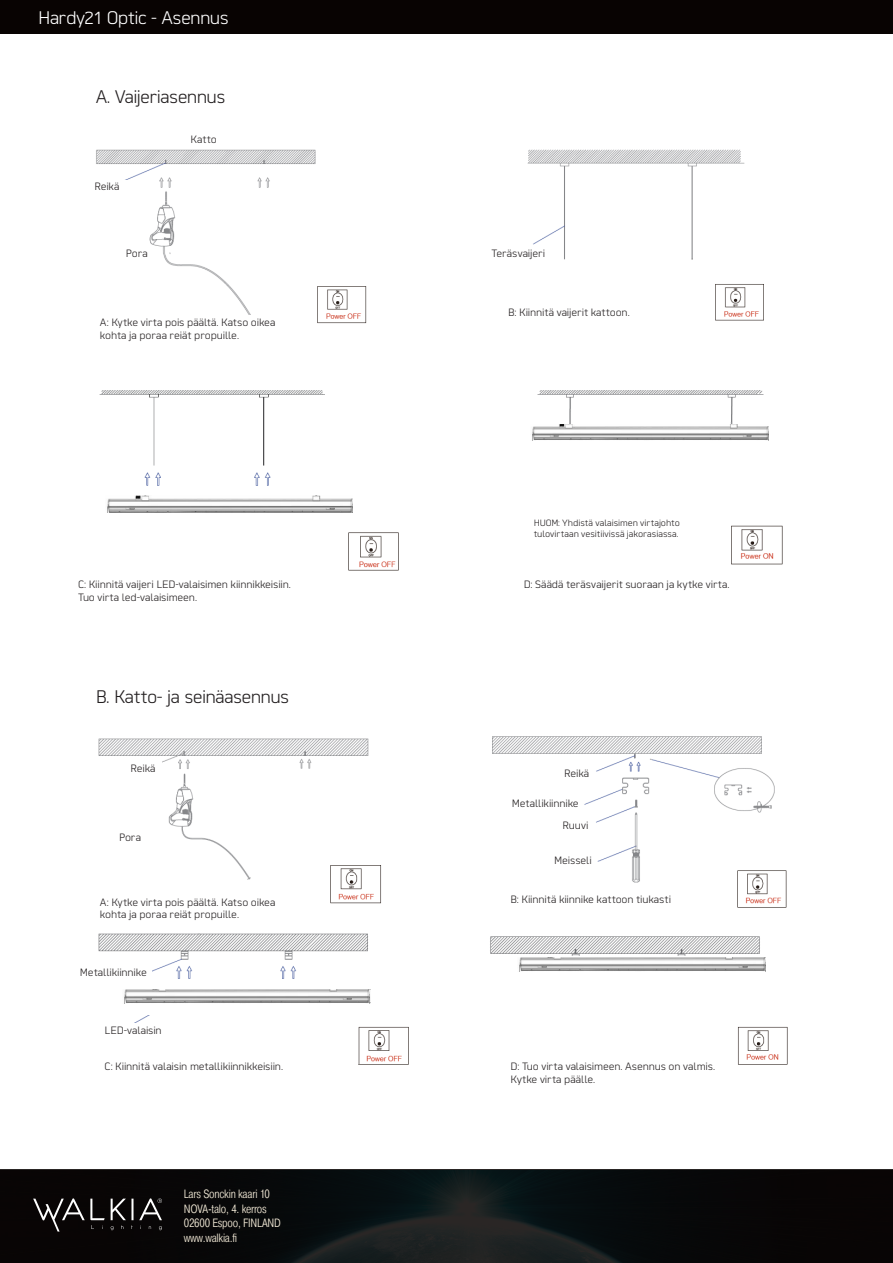
<style>
.page{position:relative;width:893px;height:1263px;background:#fff}
.page>*{position:absolute;margin:0;border:0;box-sizing:border-box;transform-origin:0 0}
.t1{font:300 18px "Martian B";letter-spacing:-.04em;color:#231f20}
.t2{font:300 18px "Martian B";letter-spacing:-.04em;color:#fff}
.t3{font:300 12px/14.4px "Pragmatica Cond";letter-spacing:-.02em;color:#f5ecd9}
.t4{font:300 10.5px/12.6px "Martian B";letter-spacing:-.015em;color:#231f20}
.t5{font:300 9px "Martian B";letter-spacing:-.005em;color:#231f20}
</style>
<div class="page">
<svg style="left:0;top:1169px;width:893px;height:94px;background:#0b0d0e"></svg>
<svg style="left:33px;top:1198px;width:129px;height:33px;background:#2d2a2a"></svg>
<div style="left:0;top:0;width:893px;height:34px;background:#080302"></div>
<img style="left:98px;top:736px;width:690px;height:329px">
<img style="left:99px;top:390px;width:684px;height:181px">
<img style="left:96px;top:149px;width:668px;height:175px">
<div style="left:100px;top:247px;width:56px;height:16px;background:#fff"></div>
<div style="left:114px;top:861px;width:56px;height:16px;background:#fff"></div>
<div style="left:487px;top:247px;width:56px;height:16px;background:#fff"></div>
<div style="left:96px;top:315px;width:185px;height:51px;background:#fff"></div>
<div style="left:96px;top:894px;width:206px;height:23px;background:#fff"></div>
<div style="left:506px;top:512px;width:181px;height:63px;background:#fff"></div>
<div style="left:506px;top:1004px;width:211px;height:51px;background:#fff"></div>
<div style="left:519px;top:315px;width:186px;height:47px;background:#fff"></div>
<div style="left:90px;top:180px;width:56px;height:17px;background:#fff"></div>
<div style="left:105px;top:762px;width:56px;height:16px;background:#fff"></div>
<div style="left:539px;top:766px;width:56px;height:17px;background:#fff"></div>
<div style="left:519px;top:797px;width:56px;height:16px;background:#fff"></div>
<div style="left:96px;top:967px;width:56px;height:17px;background:#fff"></div>
<div style="left:105px;top:1023px;width:91px;height:17px;background:#fff"></div>
<div style="left:105px;top:1059px;width:145px;height:17px;background:#fff"></div>
<div style="left:510px;top:1059px;width:218px;height:17px;background:#fff"></div>
<div style="left:539px;top:818px;width:56px;height:16px;background:#fff"></div>
<div style="left:537px;top:852px;width:57px;height:17px;background:#fff"></div>
<div style="left:494px;top:891px;width:195px;height:17px;background:#fff"></div>
<div style="left:84px;top:494px;width:252px;height:41px;background:#fff"></div>
<div style="left:120px;top:985px;width:270px;height:29px;background:#fff"></div>
<div style="left:508px;top:956px;width:269px;height:30px;background:#fff"></div>
<div style="left:521px;top:425px;width:270px;height:87px;background:#fff"></div>
<img style="left:107px;top:496px;width:246px;height:16px">
<img style="left:124px;top:989px;width:246px;height:14px">
<img style="left:519px;top:957px;width:246px;height:14px">
<img style="left:530px;top:424px;width:239px;height:16px">
<p class="t2" style="left:38px;top:4px;width:192px">Hardy21 Optic - Asennus</p>
<p class="t1" style="left:96px;top:83px;width:131px">A. Vaijeriasennus</p>
<p class="t4" style="left:94px;top:180px;width:27px">Reikä</p>
<p class="t4" style="left:126px;top:246px;width:24px">Pora</p>
<p class="t4" style="left:190px;top:132px;width:28px">Katto</p>
<p class="t4" style="left:100px;top:315px;width:177px">A: Kytke virta pois päältä. Katso oikea kohta ja poraa reiät propuille.</p>
<p class="t4" style="left:78px;top:577px;width:214px">C: Kiinnitä vaijeri LED-valaisimen kiinnikkeisiin.</p>
<p class="t4" style="left:78px;top:590px;width:121px">Tuo virta led-valaisimeen.</p>
<p class="t1" style="left:96px;top:683px;width:195px">B. Katto- ja seinäasennus</p>
<p class="t4" style="left:131px;top:761px;width:27px">Reikä</p>
<p class="t4" style="left:119px;top:830px;width:24px">Pora</p>
<p class="t4" style="left:100px;top:895px;width:177px">A: Kytke virta pois päältä. Katso oikea kohta ja poraa reiät propuille.</p>
<p class="t4" style="left:80px;top:965px;width:68px">Metallikiinnike</p>
<p class="t4" style="left:492px;top:246px;width:55px">Teräsvaijeri</p>
<p class="t4" style="left:508px;top:305px;width:123px">B: Kiinnitä vaijerit kattoon.</p>
<p class="t5" style="left:534px;top:516px;width:148px">HUOM: Yhdistä valaisimen virtajohto</p>
<p class="t5" style="left:534px;top:527px;width:146px">tulovirtaan vesitiivissä jakorasiassa.</p>
<p class="t4" style="left:524px;top:577px;width:207px">D: Säädä teräsvaijerit suoraan ja kytke virta.</p>
<p class="t4" style="left:564px;top:766px;width:27px">Reikä</p>
<p class="t4" style="left:512px;top:796px;width:68px">Metallikiinnike</p>
<p class="t4" style="left:563px;top:819px;width:27px">Ruuvi</p>
<p class="t4" style="left:554px;top:854px;width:39px">Meisseli</p>
<p class="t4" style="left:510px;top:893px;width:162px">B: Kiinnitä kiinnike kattoon tiukasti</p>
<p class="t4" style="left:105px;top:1024px;width:59px">LED-valaisin</p>
<p class="t4" style="left:105px;top:1060px;width:180px">C: Kiinnitä valaisin metallikiinnikkeisiin.</p>
<p class="t4" style="left:510px;top:1060px;width:206px">D: Tuo virta valaisimeen. Asennus on valmis.</p>
<p class="t4" style="left:510px;top:1072px;width:86px">Kytke virta päälle.</p>
<p class="t3" style="left:184px;top:1187px;width:98px">Lars Sonckin kaari 10<br>NOVA-talo, 4. kerros<br>02600 Espoo, FINLAND www.walkia.fi</p>
</div>
